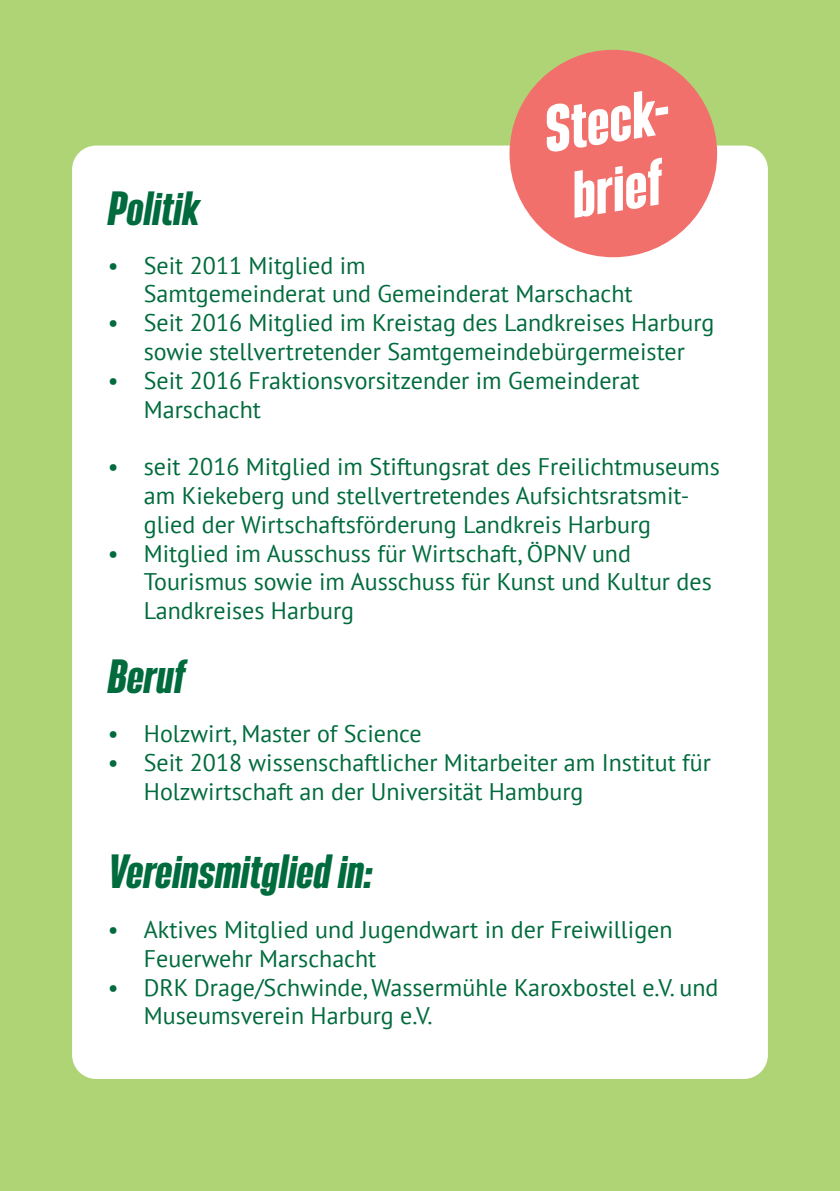
<style>
.page{position:relative;width:840px;height:1191px;background:#fff}
.page>*{position:absolute;margin:0;border:0;box-sizing:border-box;transform-origin:0 0}
.t1{font:italic 700 57.4px/68.8px "Bereit";color:#fff}
.t2{font:italic 700 42px "Bereit";color:#006b3d}
.t3{font:24px/28.8px "PT Sans";color:#006b3d}
</style>
<div class="page">
<div style="left:0;top:0;width:839px;height:1191px;background:#aed475"></div>
<div style="left:72px;top:146px;width:695px;height:933px;background:#fff;border-radius:24px"></div>
<div style="left:509px;top:50px;width:207px;height:207px;background:#f2706c;border-radius:50%"></div>
<h2 class="t2" style="left:108px;top:183px;width:93px">Politik</h2>
<h1 class="t1" style="left:538px;top:96px;width:141px;rotate:-9deg">Steck&shy;brief</h1>
<p class="t3" style="left:144px;top:250px;width:490px;text-indent:-36px">• Seit 2011 Mitglied im<br>Samtgemeinderat und Gemeinderat Marschacht</p>
<p class="t3" style="left:108px;top:308px;width:607px;text-align:center">• Seit 2016 Mitglied im Kreistag des Landkreises Harburg sowie stellvertretender Samtgemeindebürgermeister</p>
<p class="t3" style="left:144px;top:365px;width:497px;text-indent:-36px">• Seit 2016 Fraktionsvorsitzender im Gemeinderat<br>Marschacht</p>
<p class="t3" style="left:144px;top:452px;width:577px;text-indent:-36px">• seit 2016 Mitglied im Stiftungsrat des Freilichtmuseums am Kiekeberg und stellvertretendes Aufsichtsratsmit&shy;glied der Wirtschaftsförderung Landkreis Harburg</p>
<p class="t3" style="left:144px;top:538px;width:569px;text-indent:-36px">• Mitglied im Ausschuss für Wirtschaft, ÖPNV und<br>Tourismus sowie im Ausschuss für Kunst und Kultur des<br>Landkreises Harburg</p>
<h2 class="t2" style="left:108px;top:651px;width:79px">Beruf</h2>
<p class="t3" style="left:108px;top:719px;width:315px">• Holzwirt, Master of Science</p>
<p class="t3" style="left:144px;top:748px;width:568px;text-indent:-36px">• Seit 2018 wissenschaftlicher Mitarbeiter am Institut für<br>Holzwirtschaft an der Universität Hamburg</p>
<h2 class="t2" style="left:108px;top:846px;width:266px">Vereinsmitglied in:</h2>
<p class="t3" style="left:144px;top:914px;width:530px;text-indent:-36px">• Aktives Mitglied und Jugendwart in der Freiwilligen<br>Feuerwehr Marschacht</p>
<p class="t3" style="left:144px;top:972px;width:575px;text-indent:-36px">• DRK Drage/Schwinde, Wassermühle Karoxbostel e.V. und<br>Museumsverein Harburg e.V.</p>
</div>
